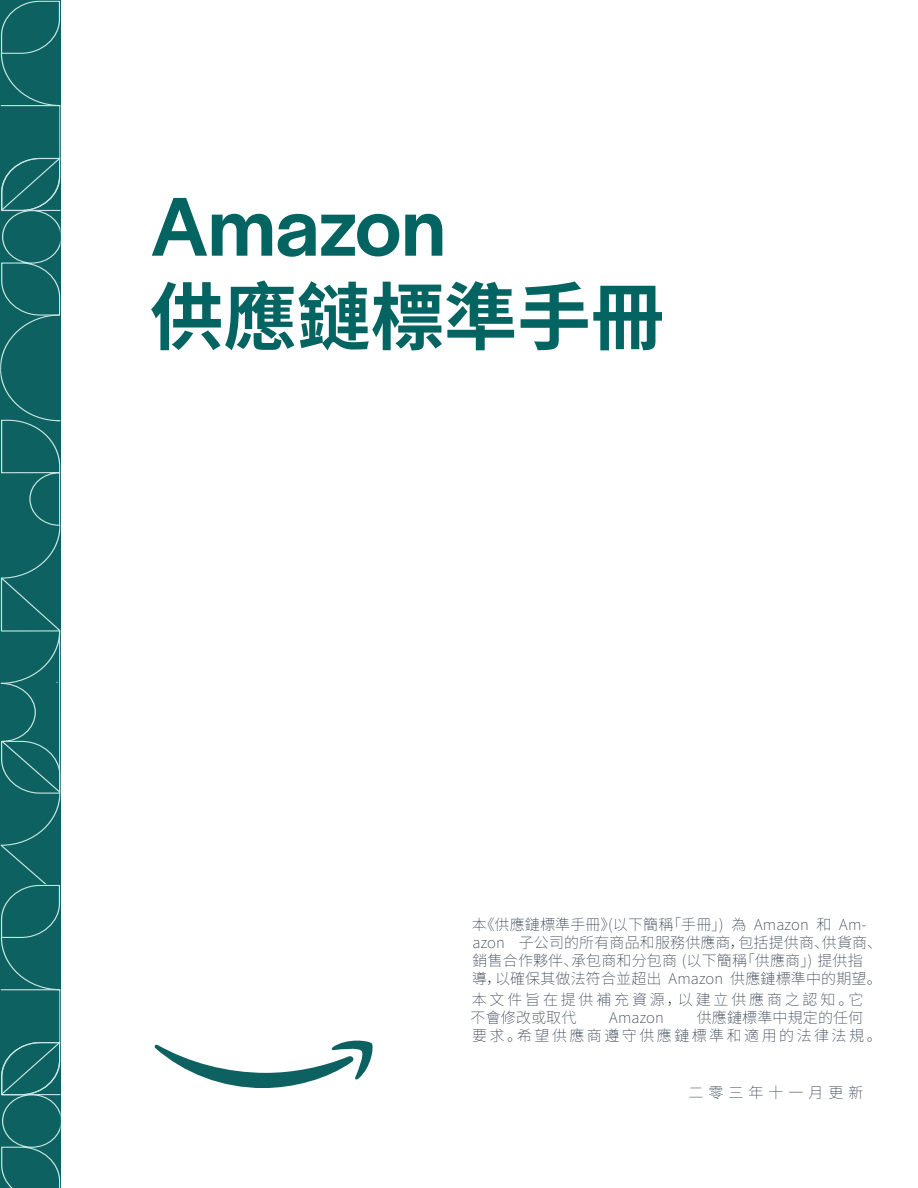
<style>
.page{position:relative;width:918px;height:1188px;background:#fff}
.page>*{position:absolute;margin:0;border:0;box-sizing:border-box;transform-origin:0 0}
.t1{font:500 87px "Halyard Display";color:#036461}
.t2{font:700 73.5px "Source Han Sans CN";color:#036461}
.t3{font:200 15px/18px "Source Han Sans CN";letter-spacing:.01em;color:#202d3e}
.t4{font:200 15px/18px "Source Han Sans CN";letter-spacing:.165em;color:#202d3e}
.t5{font:200 15px/18px "Source Han Sans CN";letter-spacing:.185em;color:#202d3e}
.t6{font:200 15px "Source Han Sans CN";letter-spacing:.335em;color:#202d3e}
</style>
<div class="page">
<div style="left:0;top:794px;width:60px;height:50px;background:#0d6161"></div>
<svg style="left:0;top:0;width:60px;height:794px;background:#176868"></svg>
<svg style="left:0;top:844px;width:60px;height:344px;background:#156766"></svg>
<svg style="left:155px;top:1041px;width:218px;height:47px"></svg>
<h1 class="t1" style="left:151px;top:165px;width:297px">Amazon</h1>
<h2 class="t2" style="left:150px;top:276px;width:516px">供應鏈標準手冊</h2>
<p class="t3" style="left:472px;top:915px;width:412px">本《供應鏈標準手冊》(以下簡稱「手冊」) 為 Amazon 和 Am&shy;azon 子公司的所有商品和服務供應商，包括提供商、供貨商、銷售合作夥伴、承包商和分包商 (以下簡稱「供應商」) 提供指<br>導，以確保其做法符合並超出 Amazon 供應鏈標準中的期望。</p>
<p class="t5" style="left:471px;top:990px;width:394px">本文件旨在提供補充資源，以建立供應商之認知。它不會修改或取代</p>
<p class="t4" style="left:472px;top:1008px;width:411px;text-indent:225px">供應鏈標準中規定的任何要求。希望供應商遵守供應鏈標準和適用的法律法規。</p>
<p class="t3" style="left:609px;top:1008px;width:56px">Amazon</p>
<p class="t6" style="left:688px;top:1084px;width:177px">二零三年十一月更新</p>
</div>
